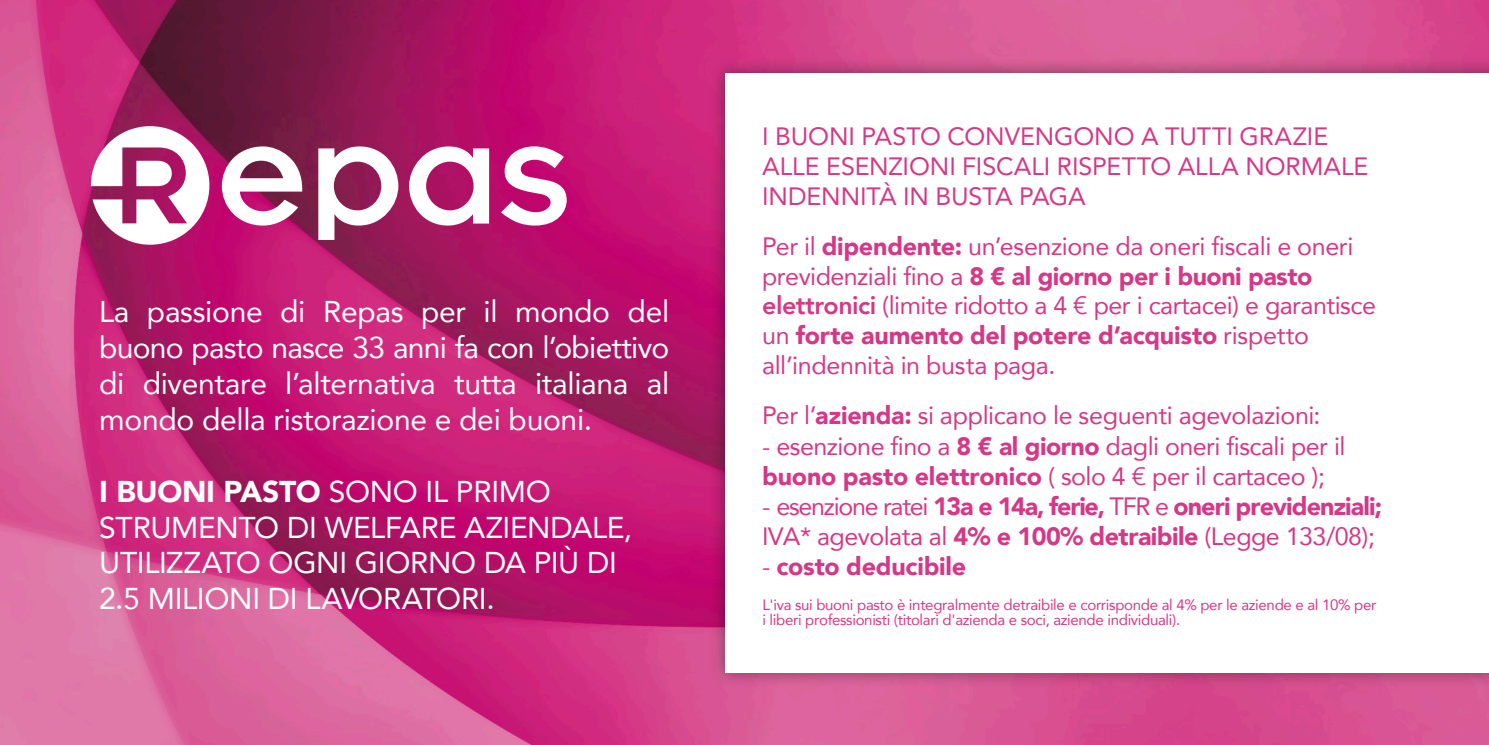
<style>
.page{position:relative;width:1489px;height:745px;background:#fff}
.page>*{position:absolute;margin:0;border:0;box-sizing:border-box;transform-origin:0 0}
.t1{font:30px/36px "Avenir";letter-spacing:-.01em;color:#fff;text-align:justify}
.t2{font:25px/29.8px "Avenir";letter-spacing:-.015em;color:#d53886}
.t3{font:900 25px/30px "Avenir";letter-spacing:-.035em;color:#d53886}
.t4{font:900 25px "Avenir";letter-spacing:-.01em;color:#d53886}
.t5{font:15px/15px "Avenir";letter-spacing:-.02em;color:#d53886}
.s1{font-weight:900}
.s2{font-weight:800}
.s3{font-weight:400}
</style>
<div class="page">
<img style="left:0;top:0;width:1488px;height:744px">
<div style="left:709px;top:57px;width:779px;height:631px;background:#1c1c1a;opacity:.5"></div>
<div style="left:725px;top:73px;width:763px;height:598px;background:#fff"></div>
<svg style="left:222px;top:146px;width:80px;height:79px"></svg>
<svg style="left:318px;top:146px;width:80px;height:94px"></svg>
<svg style="left:409px;top:146px;width:80px;height:79px"></svg>
<svg style="left:501px;top:146px;width:65px;height:79px"></svg>
<svg style="left:91px;top:126px;width:118px;height:118px"></svg>
<p class="t1" style="left:99px;top:292px;width:571px">La passione di Repas per il mondo del buono pasto nasce 33 anni fa con l’obiettivo di diventare l’alternativa tutta italiana al mondo della ristorazione e dei buoni.</p>
<p class="t1" style="left:99px;top:473px;width:534px;text-align:left"><span class="s1">I BUONI PASTO</span> SONO IL PRIMO<br>STRUMENTO DI WELFARE AZIENDALE,<br>UTILIZZATO OGNI GIORNO DA PIÙ DI<br>2.5 MILIONI DI LAVORATORI.</p>
<p class="t2" style="left:762px;top:120px;width:607px">I BUONI PASTO CONVENGONO A TUTTI GRAZIE<br>ALLE ESENZIONI FISCALI RISPETTO ALLA NORMALE<br>INDENNITÀ IN BUSTA PAGA</p>
<p class="t2" style="left:762px;top:230px;width:615px">Per il <span class="s1">dipendente:</span> un’esenzione da oneri fiscali e oneri previdenziali fino a <span class="s1">8 € al giorno per i buoni pasto </span><span class="s2">elettronici</span> (limite ridotto a 4 € per i cartacei) e garantisce un <span class="s1">forte aumento del potere d’acquisto</span> rispetto all’indennità in busta paga.</p>
<p class="t2" style="left:762px;top:399px;width:560px">Per l’<span class="s1">azienda:</span> si applicano le seguenti agevolazioni:</p>
<p class="t2" style="left:762px;top:430px;width:585px">- esenzione fino a <span class="s1">8 € al giorno</span> dagli oneri fiscali per il <span class="s1">buono pasto elettronico</span> ( solo 4 € per il cartaceo );</p>
<p class="t3" style="left:762px;top:490px;width:621px"><span class="s3">- esenzione ratei</span> 13a e 14a, ferie, <span class="s3">TFR e</span> oneri previdenziali;<br><span class="s3">IVA* agevolata al</span> 4% e 100% detraibile <span class="s3">(Legge 133/08);</span></p>
<p class="t4" style="left:762px;top:544px;width:205px"><span class="s3">-</span> costo deducibile</p>
<p class="t5" style="left:762px;top:596px;width:615px">L'iva sui buoni pasto è integralmente detraibile e corrisponde al 4% per le aziende e al 10% per i liberi professionisti (titolari d'azienda e soci, aziende individuali).</p>
</div>
